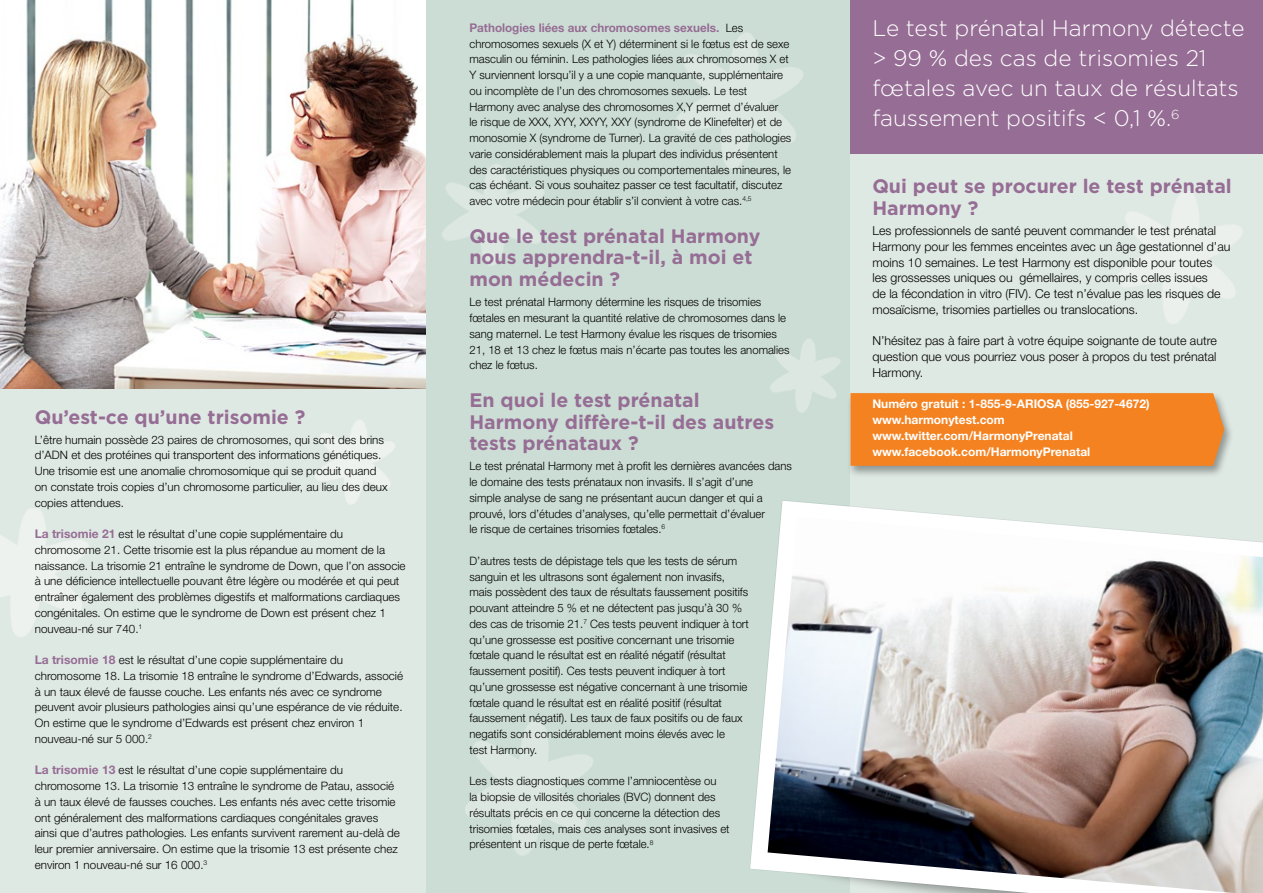
<style>
.page{position:relative;width:1263px;height:893px;background:#fff}
.page>*{position:absolute;margin:0;border:0;box-sizing:border-box;transform-origin:0 0}
.t1{font:300 22.5px/30px "Gotham";color:#fff}
.header_para{font:700 19.5px/21.8px "Gotham";color:#966d94}
.t2{font:300 12.3px/15.8px "Helvetica Neue";color:#000}
.t3{font:700 12px/15.8px "Helvetica Neue";color:#fff}
.t4{font:700 12px "Helvetica Neue";color:#966d94}
.t5{font:300 11.7px/15.8px "Helvetica Neue";color:#000}
.s1{font-weight:700;font-size:12px;color:#966d94}
.s2{font-weight:300;font-size:11.7px;color:#000}
</style>
<div class="page">
<img style="left:425px;top:0;width:425px;height:893px">
<div style="left:850px;top:0;width:413px;height:154px;background:#966d94"></div>
<img style="left:0;top:0;width:425px;height:389px">
<div style="left:847px;top:392px;width:387px;height:86px;background:#000;opacity:.35"></div>
<div style="left:850px;top:393px;width:374px;height:73px;background:#f58220"></div>
<svg style="left:732px;top:494px;width:531px;height:399px;background:#d7e4de"></svg>
<img style="left:768px;top:516px;width:495px;height:377px">
<p class="header_para" style="left:35px;top:406px;width:272px">Qu’est-ce qu’une trisomie ?</p>
<p class="t5" style="left:35px;top:431px;width:354px">L’être humain possède 23 paires de chromosomes, qui sont des brins d’ADN et des protéines qui transportent des informations génétiques.<br>Une trisomie est une anomalie chromosomique qui se produit quand on constate trois copies d’un chromosome particulier, au lieu des deux copies attendues.</p>
<p class="t5" style="left:35px;top:526px;width:372px"><span class="s1">La trisomie 21</span> est le résultat d’une copie supplémentaire du chromosome 21. Cette trisomie est la plus répandue au moment de la naissance. La trisomie 21 entraîne le syndrome de Down, que l’on associe à une déficience intellectuelle pouvant être légère ou modérée et qui peut entraîner également des problèmes digestifs et malformations cardiaques congénitales. On estime que le syndrome de Down est présent chez 1 nouveau-né sur 740.<sup>1</sup></p>
<p class="t5" style="left:35px;top:652px;width:370px"><span class="s1">La trisomie 18</span> est le résultat d’une copie supplémentaire du chromosome 18. La trisomie 18 entraîne le syndrome d’Edwards, associé à un taux élevé de fausse couche. Les enfants nés avec ce syndrome peuvent avoir plusieurs pathologies ainsi qu’une espérance de vie réduite.<br>On estime que le syndrome d’Edwards est présent chez environ 1 nouveau-né sur 5 000.<sup>2</sup></p>
<p class="t5" style="left:35px;top:762px;width:367px"><span class="s1">La trisomie 13</span> est le résultat d’une copie supplémentaire du chromosome 13. La trisomie 13 entraîne le syndrome de Patau, associé à un taux élevé de fausses couches. Les enfants nés avec cette trisomie ont généralement des malformations cardiaques congénitales graves ainsi que d’autres pathologies. Les enfants survivent rarement au-delà de leur premier anniversaire. On estime que la trisomie 13 est présente chez environ 1 nouveau-né sur 16 000.<sup>3</sup></p>
<p class="t4" style="left:469px;top:20px;width:275px">Pathologies liées aux chromosomes sexuels. <span class="s2">Les</span></p>
<p class="t5" style="left:469px;top:35px;width:323px">chromosomes sexuels (X et Y) déterminent si le fœtus est de sexe masculin ou féminin. Les pathologies liées aux chromosomes X et Y surviennent lorsqu’il y a une copie manquante, supplémentaire ou incomplète de l’un des chromosomes sexuels. Le test Harmony avec analyse des chromosomes X,Y permet d’évaluer<br>le risque de XXX, XYY, XXYY, XXY (syndrome de Klinefelter) et de monosomie X (syndrome de Turner). La gravité de ces pathologies varie considérablement mais la plupart des individus présentent des caractéristiques physiques ou comportementales mineures, le cas échéant. Si vous souhaitez passer ce test facultatif, discutez avec votre médecin pour établir s’il convient à votre cas.<sup>4,5</sup></p>
<p class="header_para" style="left:469px;top:225px;width:292px">Que le test prénatal Harmony nous apprendra-t-il, à moi et mon médecin ?</p>
<p class="t5" style="left:469px;top:294px;width:321px">Le test prénatal Harmony détermine les risques de trisomies fœtales en mesurant la quantité relative de chromosomes dans le sang maternel. Le test Harmony évalue les risques de trisomies 21, 18 et 13 chez le fœtus mais n’écarte pas toutes les anomalies chez le fœtus.</p>
<p class="header_para" style="left:469px;top:389px;width:306px">En quoi le test prénatal<br>Harmony diffère-t-il des autres tests prénataux ?</p>
<p class="t5" style="left:469px;top:458px;width:324px">Le test prénatal Harmony met à profit les dernières avancées dans le domaine des tests prénataux non invasifs. Il s’agit d’une<br>simple analyse de sang ne présentant aucun danger et qui a prouvé, lors d’études d’analyses, qu’elle permettait d’évaluer<br>le risque de certaines trisomies fœtales.<sup>6</sup></p>
<p class="t5" style="left:469px;top:552px;width:281px">D’autres tests de dépistage tels que les tests de sérum sanguin et les ultrasons sont également non invasifs, mais possèdent des taux de résultats faussement positifs pouvant atteindre 5 % et ne détectent pas jusqu’à 30 % des cas de trisomie 21.<sup>7</sup> Ces tests peuvent indiquer à tort qu’une grossesse est positive concernant une trisomie fœtale quand le résultat est en réalité négatif (résultat faussement positif). Ces tests peuvent indiquer à tort qu’une grossesse est négative concernant à une trisomie fœtale quand le résultat est en réalité positif (résultat faussement négatif). Les taux de faux positifs ou de faux negatifs sont considérablement moins élevés avec le<br>test Harmony.</p>
<p class="t5" style="left:469px;top:773px;width:262px">Les tests diagnostiques comme l’amniocentèse ou<br>la biopsie de villosités choriales (BVC) donnent des résultats précis en ce qui concerne la détection des trisomies fœtales, mais ces analyses sont invasives et présentent un risque de perte fœtale.<sup>8</sup></p>
<p class="t1" style="left:872px;top:13px;width:374px">Le test prénatal Harmony détecte &gt; 99 % des cas de trisomies 21 fœtales avec un taux de résultats faussement positifs &lt; 0,1 %.<sup>6</sup></p>
<p class="header_para" style="left:872px;top:175px;width:361px">Qui peut se procurer le test prénatal<br>Harmony ?</p>
<p class="t2" style="left:872px;top:223px;width:360px">Les professionnels de santé peuvent commander le test prénatal Harmony pour les femmes enceintes avec un âge gestationnel d’au moins 10 semaines. Le test Harmony est disponible pour toutes<br>les grossesses uniques ou gémellaires, y compris celles issues<br>de la fécondation in vitro (FIV). Ce test n’évalue pas les risques de mosaïcisme, trisomies partielles ou translocations.</p>
<p class="t2" style="left:872px;top:333px;width:346px;text-align:justify">N’hésitez pas à faire part à votre équipe soignante de toute autre question que vous pourriez vous poser à propos du test prénatal Harmony.</p>
<p class="t3" style="left:872px;top:396px;width:279px">Numéro gratuit : 1-855-9-ARIOSA (855-927-4672) www.harmonytest.com‭</p>
<p class="t3" style="left:872px;top:428px;width:202px">www.twitter.com/HarmonyPrenatal</p>
<p class="t3" style="left:872px;top:443px;width:219px">www.facebook.com/HarmonyPrenatal</p>
</div>
